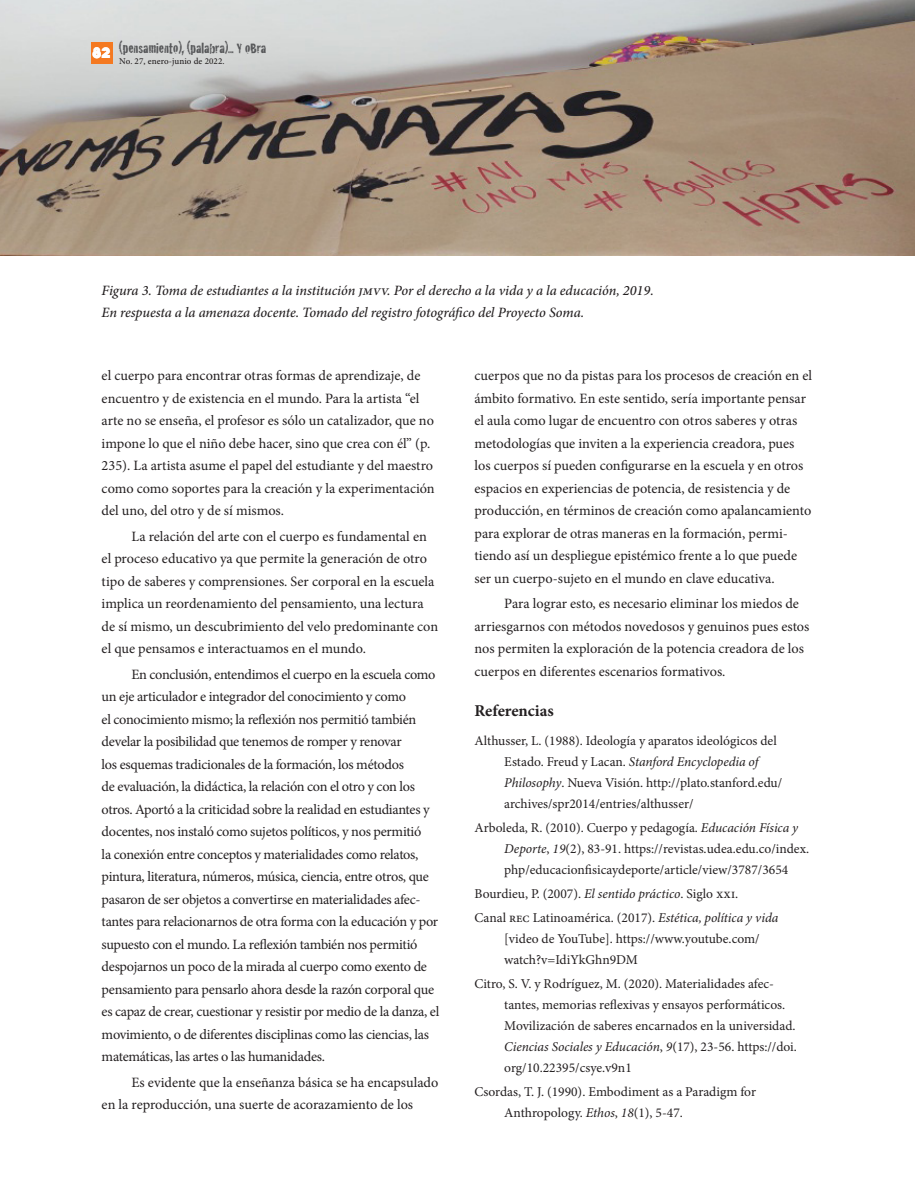
<style>
.page{position:relative;width:915px;height:1191px;background:#fff}
.page>*{position:absolute;margin:0;border:0;box-sizing:border-box;transform-origin:0 0}
.T2{font:700 16.5px "Minion Pro";letter-spacing:-.005em;color:#231f20}
.t1{font:15px "Cracked";color:#57585a}
.t2{font:800 15px "DOCK11";color:#fff}
.texto_corrido{font:14.25px/22.5px "Minion Pro";letter-spacing:-.01em;color:#231f20}
.tit_grafi{font:italic 500 14.25px/22.5px "Minion Pro";letter-spacing:-.005em;color:#231f20}
.bibliografa{font:13.5px/21px "Minion Pro";color:#231f20}
.t3{font:500 9px "Minion Pro";letter-spacing:.01em;color:#231f20}
.s1{font-style:italic}
</style>
<div class="page">
<img style="left:0;top:0;width:914px;height:255px">
<div style="left:91px;top:42px;width:21px;height:21px;background:#f47921"></div>
<p class="t2" style="left:93px;top:46px;width:19px">82</p>
<p class="t1" style="left:119px;top:37px;width:148px">(pensamiento), (palabra)... Y oBra</p>
<p class="t3" style="left:119px;top:55px;width:107px">No. 27, enero-junio de 2022.</p>
<p class="tit_grafi" style="left:102px;top:279px;width:553px">Figura 3. Toma de estudiantes a la institución jmvv. Por el derecho a la vida y a la educación, 2019.<br>En respuesta a la amenaza docente. Tomado del registro fotográfico del Proyecto Soma.</p>
<p class="texto_corrido" style="left:102px;top:364px;width:334px">el cuerpo para encontrar otras formas de aprendizaje, de encuentro y de existencia en el mundo. Para la artista “el arte no se enseña, el profesor es sólo un catalizador, que no impone lo que el niño debe hacer, sino que crea con él” (p.<br>235). La artista asume el papel del estudiante y del maestro como como soportes para la creación y la experimentación del uno, del otro y de sí mismos.</p>
<p class="texto_corrido" style="left:102px;top:525px;width:338px;text-indent:30px">La relación del arte con el cuerpo es fundamental en el proceso educativo ya que permite la generación de otro tipo de saberes y comprensiones. Ser corporal en la escuela implica un reordenamiento del pensamiento, una lectura de sí mismo, un descubrimiento del velo predominante con el que pensamos e interactuamos en el mundo.</p>
<p class="texto_corrido" style="left:102px;top:663px;width:339px;text-indent:30px">En conclusión, entendimos el cuerpo en la escuela como un eje articulador e integrador del conocimiento y como<br>el conocimiento mismo; la reflexión nos permitió también develar la posibilidad que tenemos de romper y renovar<br>los esquemas tradicionales de la formación, los métodos<br>de evaluación, la didáctica, la relación con el otro y con los otros. Aportó a la criticidad sobre la realidad en estudiantes y docentes, nos instaló como sujetos políticos, y nos permitió<br>la conexión entre conceptos y materialidades como relatos, pintura, literatura, números, música, ciencia, entre otros, que pasaron de ser objetos a convertirse en materialidades afec&shy;tantes para relacionarnos de otra forma con la educación y por supuesto con el mundo. La reflexión también nos permitió despojarnos un poco de la mirada al cuerpo como exento de pensamiento para pensarlo ahora desde la razón corporal que es capaz de crear, cuestionar y resistir por medio de la danza, el movimiento, o de diferentes disciplinas como las ciencias, las matemáticas, las artes o las humanidades.</p>
<p class="texto_corrido" style="left:102px;top:1071px;width:338px;text-indent:30px">Es evidente que la enseñanza básica se ha encapsulado en la reproducción, una suerte de acorazamiento de los</p>
<p class="texto_corrido" style="left:474px;top:364px;width:339px">cuerpos que no da pistas para los procesos de creación en el ámbito formativo. En este sentido, sería importante pensar el aula como lugar de encuentro con otros saberes y otras metodologías que inviten a la experiencia creadora, pues los cuerpos sí pueden configurarse en la escuela y en otros espacios en experiencias de potencia, de resistencia y de producción, en términos de creación como apalancamiento para explorar de otras maneras en la formación, permi&shy;tiendo así un despliegue epistémico frente a lo que puede ser un cuerpo-sujeto en el mundo en clave educativa.</p>
<p class="texto_corrido" style="left:474px;top:592px;width:336px;text-indent:30px">Para lograr esto, es necesario eliminar los miedos de arriesgarnos con métodos novedosos y genuinos pues estos nos permiten la exploración de la potencia creadora de los cuerpos en diferentes escenarios formativos.</p>
<p class="T2" style="left:474px;top:700px;width:81px">Referencias</p>
<p class="bibliografa" style="left:504px;top:730px;width:279px;text-indent:-30px">Althusser, L. (1988). Ideología y aparatos ideológicos del Estado. Freud y Lacan. <span class="s1">Stanford Encyclopedia of Philosophy</span>. Nueva Visión. http://plato.stanford.edu/ archives/spr2014/entries/althusser/</p>
<p class="bibliografa" style="left:504px;top:817px;width:306px;text-indent:-30px">Arboleda, R. (2010). Cuerpo y pedagogía. <span class="s1">Educación Física y<br>Deporte</span>, <span class="s1">19</span>(2), 83-91. https://revistas.udea.edu.co/index. php/educacionfisicaydeporte/article/view/3787/3654</p>
<p class="bibliografa" style="left:474px;top:883px;width:265px">Bourdieu, P. (2007). <span class="s1">El sentido práctico</span>. Siglo xxi.</p>
<p class="bibliografa" style="left:504px;top:907px;width:275px;text-indent:-30px">Canal rec Latinoamérica. (2017). <span class="s1">Estética, política y vida </span>[video de YouTube]. https://www.youtube.com/ watch?v=IdiYkGhn9DM</p>
<p class="bibliografa" style="left:504px;top:973px;width:294px;text-indent:-30px">Citro, S. V. y Rodríguez, M. (2020). Materialidades afec&shy;tantes, memorias reflexivas y ensayos performáticos.<br>Movilización de saberes encarnados en la universidad.<br><span class="s1">Ciencias Sociales y Educación</span>, <span class="s1">9</span>(17), 23-56. https://doi. org/10.22395/csye.v9n1</p>
<p class="bibliografa" style="left:504px;top:1081px;width:253px;text-indent:-30px">Csordas, T. J. (1990). Embodiment as a Paradigm for<br>Anthropology. <span class="s1">Ethos</span>, <span class="s1">18</span>(1), 5-47.</p>
</div>
